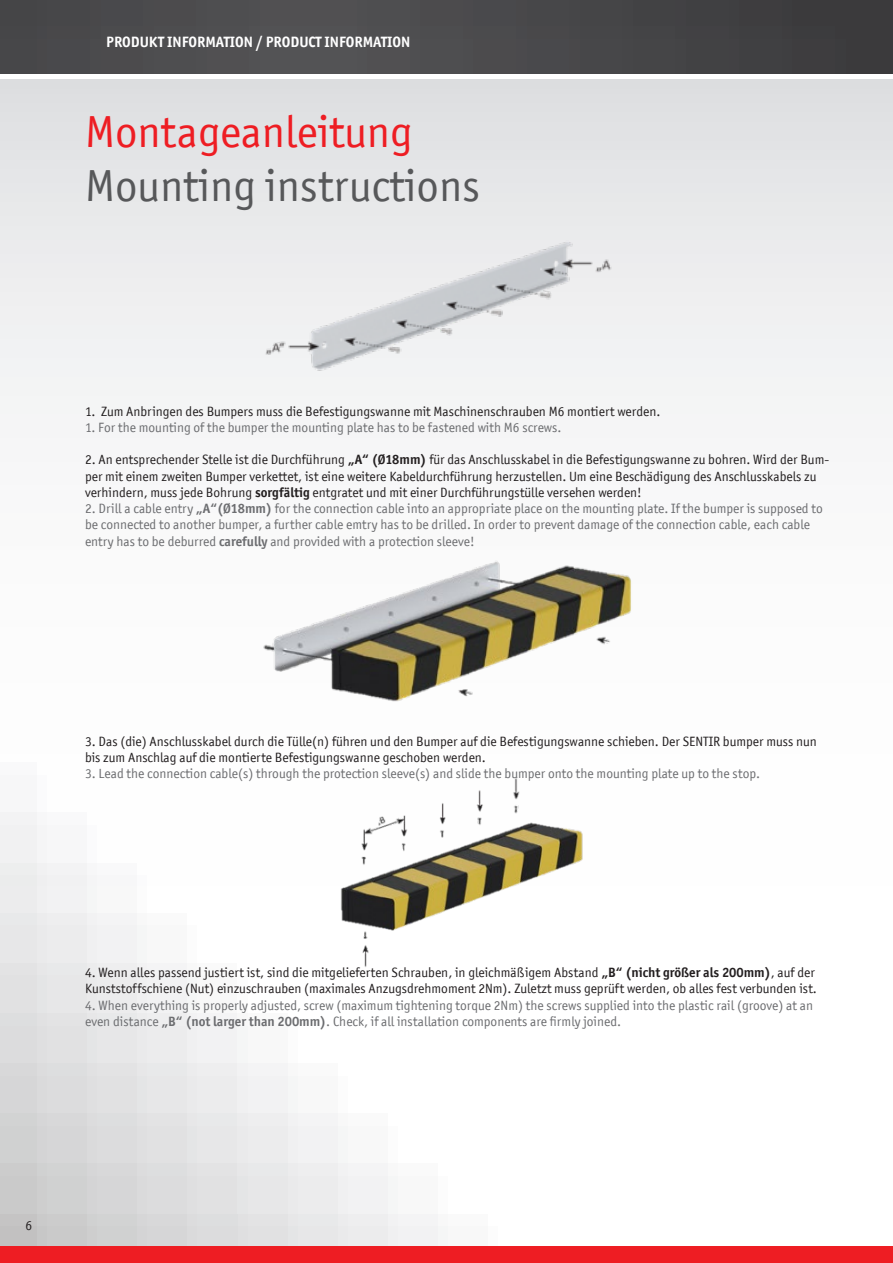
<style>
.page{position:relative;width:893px;height:1263px;background:#fff}
.page>*{position:absolute;margin:0;border:0;box-sizing:border-box;transform-origin:0 0}
.t1{font:45px "Officina San ITC";color:#57585a}
.t2{font:45px "Officina San ITC";color:#ee1d23}
.t3{font:700 15px "Officina San ITC";color:#fff}
.t4{font:13.5px/16.2px "Officina San ITC";color:#231f20}
.t5{font:13.5px/16.2px "Officina San ITC";color:#6c6d70}
.s1{font-weight:700}
</style>
<div class="page">
<div style="left:0;top:80px;width:893px;height:1183px;background:linear-gradient(to bottom,#e9e9eb,#fff)"></div>
<div style="left:499px;top:1225px;width:50px;height:38px;background:#fff"></div>
<div style="left:448px;top:1175px;width:51px;height:50px;background:#fff"></div>
<div style="left:398px;top:1125px;width:50px;height:50px;background:#fff"></div>
<div style="left:348px;top:1075px;width:50px;height:50px;background:#fff"></div>
<div style="left:298px;top:1025px;width:50px;height:50px;background:#fff"></div>
<div style="left:248px;top:975px;width:50px;height:50px;background:#fff"></div>
<div style="left:198px;top:925px;width:50px;height:50px;background:#fff"></div>
<div style="left:148px;top:875px;width:50px;height:50px;background:#fff"></div>
<div style="left:98px;top:824px;width:50px;height:51px;background:#fff"></div>
<div style="left:47px;top:774px;width:51px;height:50px;background:#fff"></div>
<div style="left:0;top:724px;width:47px;height:50px;background:#fff"></div>
<div style="left:0;top:1213px;width:37px;height:50px;background:#c2c1c1"></div>
<div style="left:37px;top:1213px;width:51px;height:50px;background:#cacaca"></div>
<div style="left:88px;top:1213px;width:50px;height:50px;background:#d0d1d1"></div>
<div style="left:138px;top:1213px;width:50px;height:50px;background:#d6d6d7"></div>
<div style="left:188px;top:1213px;width:50px;height:50px;background:#dcdcdd"></div>
<div style="left:238px;top:1213px;width:50px;height:50px;background:#e1e1e2"></div>
<div style="left:288px;top:1213px;width:50px;height:50px;background:#e7e7e8"></div>
<div style="left:338px;top:1213px;width:50px;height:50px;background:#ececed"></div>
<div style="left:388px;top:1213px;width:50px;height:50px;background:#f2f2f3"></div>
<div style="left:438px;top:1213px;width:51px;height:50px;background:#f8f8f8"></div>
<div style="left:489px;top:1213px;width:50px;height:50px;background:#fff"></div>
<div style="left:0;top:1163px;width:37px;height:50px;background:#cacaca"></div>
<div style="left:37px;top:1163px;width:51px;height:50px;background:#d0d1d1"></div>
<div style="left:88px;top:1163px;width:50px;height:50px;background:#d6d6d7"></div>
<div style="left:138px;top:1163px;width:50px;height:50px;background:#dcdcdd"></div>
<div style="left:188px;top:1163px;width:50px;height:50px;background:#e1e1e2"></div>
<div style="left:238px;top:1163px;width:50px;height:50px;background:#e7e7e8"></div>
<div style="left:288px;top:1163px;width:50px;height:50px;background:#ececed"></div>
<div style="left:338px;top:1163px;width:50px;height:50px;background:#f2f2f3"></div>
<div style="left:388px;top:1163px;width:50px;height:50px;background:#f8f8f8"></div>
<div style="left:438px;top:1163px;width:51px;height:50px;background:#fff"></div>
<div style="left:0;top:1113px;width:37px;height:50px;background:#d0d1d1"></div>
<div style="left:37px;top:1113px;width:51px;height:50px;background:#d6d6d7"></div>
<div style="left:88px;top:1113px;width:50px;height:50px;background:#dcdcdd"></div>
<div style="left:138px;top:1113px;width:50px;height:50px;background:#e1e1e2"></div>
<div style="left:188px;top:1113px;width:50px;height:50px;background:#e7e7e8"></div>
<div style="left:238px;top:1113px;width:50px;height:50px;background:#ececed"></div>
<div style="left:288px;top:1113px;width:50px;height:50px;background:#f2f2f3"></div>
<div style="left:338px;top:1113px;width:50px;height:50px;background:#f8f8f8"></div>
<div style="left:388px;top:1113px;width:50px;height:50px;background:#fff"></div>
<div style="left:0;top:1063px;width:37px;height:50px;background:#d6d6d7"></div>
<div style="left:37px;top:1063px;width:51px;height:50px;background:#dcdcdd"></div>
<div style="left:88px;top:1063px;width:50px;height:50px;background:#e1e1e2"></div>
<div style="left:138px;top:1063px;width:50px;height:50px;background:#e7e7e8"></div>
<div style="left:188px;top:1063px;width:50px;height:50px;background:#ececed"></div>
<div style="left:238px;top:1063px;width:50px;height:50px;background:#f2f2f3"></div>
<div style="left:288px;top:1063px;width:50px;height:50px;background:#f8f8f8"></div>
<div style="left:338px;top:1063px;width:50px;height:50px;background:#fff"></div>
<div style="left:0;top:1012px;width:37px;height:51px;background:#dcdcdd"></div>
<div style="left:37px;top:1012px;width:51px;height:51px;background:#e1e1e2"></div>
<div style="left:88px;top:1012px;width:50px;height:51px;background:#e7e7e8"></div>
<div style="left:138px;top:1012px;width:50px;height:51px;background:#ececed"></div>
<div style="left:188px;top:1012px;width:50px;height:51px;background:#f2f2f3"></div>
<div style="left:238px;top:1012px;width:50px;height:51px;background:#f8f8f8"></div>
<div style="left:288px;top:1012px;width:50px;height:51px;background:#fff"></div>
<div style="left:0;top:962px;width:37px;height:50px;background:#e1e1e2"></div>
<div style="left:37px;top:962px;width:51px;height:50px;background:#e7e7e8"></div>
<div style="left:88px;top:962px;width:50px;height:50px;background:#ececed"></div>
<div style="left:138px;top:962px;width:50px;height:50px;background:#f2f2f3"></div>
<div style="left:188px;top:962px;width:50px;height:50px;background:#f8f8f8"></div>
<div style="left:238px;top:962px;width:50px;height:50px;background:#fff"></div>
<div style="left:0;top:912px;width:37px;height:50px;background:#e7e7e8"></div>
<div style="left:37px;top:912px;width:51px;height:50px;background:#ececed"></div>
<div style="left:88px;top:912px;width:50px;height:50px;background:#f2f2f3"></div>
<div style="left:138px;top:912px;width:50px;height:50px;background:#f8f8f8"></div>
<div style="left:188px;top:912px;width:50px;height:50px;background:#fff"></div>
<div style="left:0;top:862px;width:37px;height:50px;background:#ececed"></div>
<div style="left:37px;top:862px;width:51px;height:50px;background:#f2f2f3"></div>
<div style="left:88px;top:862px;width:50px;height:50px;background:#f8f8f8"></div>
<div style="left:138px;top:862px;width:50px;height:50px;background:#fff"></div>
<div style="left:0;top:812px;width:37px;height:50px;background:#f1f1f2"></div>
<div style="left:37px;top:812px;width:51px;height:50px;background:#f7f7f8"></div>
<div style="left:88px;top:812px;width:50px;height:50px;background:#fff"></div>
<div style="left:0;top:762px;width:37px;height:50px;background:#f7f7f8"></div>
<div style="left:37px;top:762px;width:51px;height:50px;background:#fff"></div>
<div style="left:0;top:712px;width:37px;height:50px;background:#fff"></div>
<div style="left:0;top:0;width:893px;height:74px;background:linear-gradient(to right,#515153,#403f41)"></div>
<div style="left:0;top:1246px;width:893px;height:17px;background:#ee1d23"></div>
<img style="left:240px;top:217px;width:434px;height:189px">
<img style="left:242px;top:546px;width:430px;height:189px">
<img style="left:325px;top:778px;width:264px;height:189px">
<p class="t3" style="left:106px;top:32px;width:306px">PRODUKT INFORMATION / PRODUCT INFORMATION</p>
<h1 class="t2" style="left:85px;top:106px;width:329px">Montageanleitung</h1>
<h1 class="t1" style="left:85px;top:160px;width:396px">Mounting instructions</h1>
<p class="t4" style="left:85px;top:403px;width:577px">1. Zum Anbringen des Bumpers muss die Befestigungswanne mit Maschinenschrauben M6 montiert werden.</p>
<p class="t5" style="left:85px;top:419px;width:478px">1. For the mounting of the bumper the mounting plate has to be fastened with M6 screws.</p>
<p class="t4" style="left:85px;top:452px;width:746px">2. An entsprechender Stelle ist die Durchführung <span class="s1">„A“ (Ø18mm)</span> für das Anschlusskabel in die Befestigungswanne zu bohren. Wird der Bum&shy;per mit einem zweiten Bumper verkettet, ist eine weitere Kabeldurchführung herzustellen. Um eine Beschädigung des Anschlusskabels zu verhindern, muss jede Bohrung <span class="s1">sorgfältig</span> entgratet und mit einer Durchführungstülle versehen werden!</p>
<p class="t5" style="left:85px;top:500px;width:739px">2. Drill a cable entry <span class="s1">„A“(Ø18mm)</span> for the connection cable into an appropriate place on the mounting plate. If the bumper is supposed to be connected to another bumper, a further cable emtry has to be drilled. In order to prevent damage of the connection cable, each cable entry has to be deburred <span class="s1">carefully</span> and provided with a protection sleeve!</p>
<p class="t4" style="left:85px;top:733px;width:733px">3. Das (die) Anschlusskabel durch die Tülle(n) führen und den Bumper auf die Befestigungswanne schieben. Der SENTIR bumper muss nun bis zum Anschlag auf die montierte Befestigungswanne geschoben werden.</p>
<p class="t5" style="left:85px;top:766px;width:677px">3. Lead the connection cable(s) through the protection sleeve(s) and slide the bumper onto the mounting plate up to the stop.</p>
<p class="t4" style="left:85px;top:964px;width:733px">4. Wenn alles passend justiert ist, sind die mitgelieferten Schrauben, in gleichmäßigem Abstand <span class="s1">„B“ (nicht größer als 200mm)</span>, auf der<br>Kunststoffschiene (Nut) einzuschrauben (maximales Anzugsdrehmoment 2Nm). Zuletzt muss geprüft werden, ob alles fest verbunden ist.</p>
<p class="t5" style="left:85px;top:997px;width:729px">4. When everything is properly adjusted, screw (maximum tightening torque 2Nm) the screws supplied into the plastic rail (groove) at an even distance <span class="s1">„B“ (not larger than 200mm)</span>. Check, if all installation components are firmly joined.</p>
<p class="t4" style="left:26px;top:1217px;width:8px">6</p>
</div>
